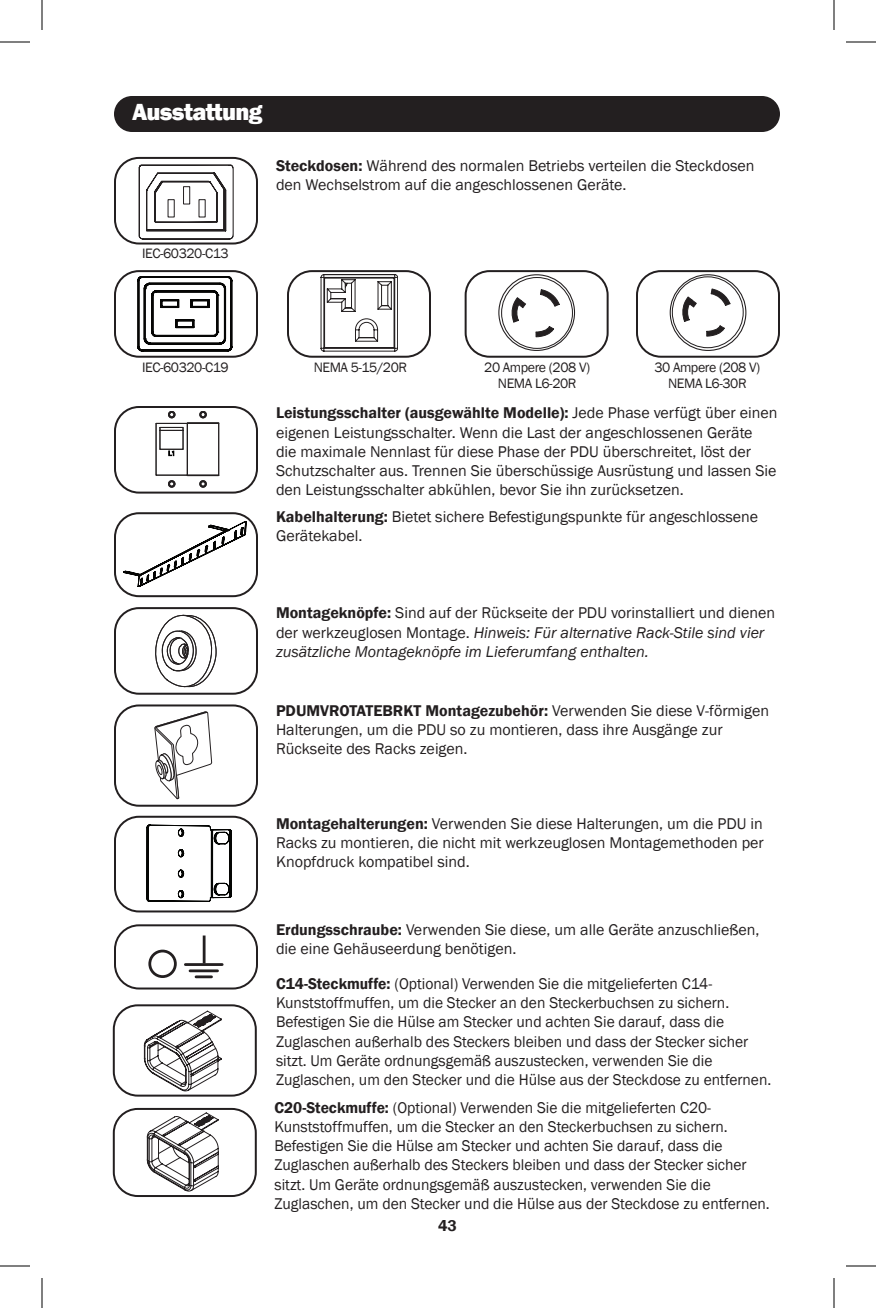
<style>
.page{position:relative;width:876px;height:1308px;background:#fff}
.page>*{position:absolute;margin:0;border:0;box-sizing:border-box;transform-origin:0 0}
.t1{font:800 24px "Franklin Gothic";letter-spacing:-.03em;color:#fff}
.t2{font:16px/19.2px "Franklin Gothic";color:#231f20}
.t3{font:italic 16px/19.2px "Franklin Gothic";color:#231f20}
.t4{font:600 16px "Franklin Gothic";color:#231f20}
.t5{font:14px/16.8px "Franklin Gothic";letter-spacing:-.03em;color:#231f20;text-align:center}
.s1{font-weight:600}
.s2{font-weight:600;font-style:normal}
.s3{font-style:normal}
</style>
<div class="page">
<svg style="left:139px;top:164px;width:95px;height:76px"></svg>
<div style="left:183px;top:186px;width:7px;height:18px;background:#fff;border:1px solid #231f20"></div>
<svg style="left:199px;top:199px;width:7px;height:18px"></svg>
<div style="left:168px;top:199px;width:7px;height:18px;background:#fff;border:1px solid #231f20"></div>
<div style="left:114px;top:157px;width:144px;height:88px;border:2px solid #231f20;border-radius:24px"></div>
<svg style="left:156px;top:411px;width:63px;height:76px"></svg>
<div style="left:114px;top:406px;width:144px;height:88px;border:2px solid #231f20;border-radius:24px"></div>
<svg style="left:155px;top:614px;width:62px;height:74px"></svg>
<div style="left:114px;top:607px;width:144px;height:88px;border:2px solid #231f20;border-radius:24px"></div>
<svg style="left:124px;top:521px;width:122px;height:66px"></svg>
<div style="left:114px;top:512px;width:144px;height:85px;border:2px solid #231f20;border-radius:24px"></div>
<svg style="left:147px;top:825px;width:85px;height:77px"></svg>
<div style="left:114px;top:816px;width:144px;height:96px;border:2px solid #231f20;border-radius:24px"></div>
<svg style="left:154px;top:711px;width:59px;height:89px"></svg>
<div style="left:114px;top:704px;width:144px;height:103px;border:2px solid #231f20;border-radius:24px"></div>
<div style="left:114px;top:924px;width:144px;height:66px;border:2px solid #231f20;border-radius:24px"></div>
<svg style="left:138px;top:276px;width:94px;height:75px"></svg>
<div style="left:114px;top:270px;width:144px;height:88px;border:2px solid #231f20;border-radius:24px"></div>
<svg style="left:321px;top:274px;width:77px;height:77px"></svg>
<div style="left:287px;top:270px;width:144px;height:88px;border:2px solid #231f20;border-radius:24px"></div>
<svg style="left:499px;top:275px;width:76px;height:75px"></svg>
<div style="left:498px;top:274px;width:77px;height:77px;border:1px solid #231f20;border-radius:50%"></div>
<div style="left:502px;top:278px;width:70px;height:70px;background:#fff;border-radius:50%"></div>
<div style="left:501px;top:277px;width:72px;height:72px;border:1px solid #231f20;border-radius:50%"></div>
<svg style="left:535px;top:326px;width:19px;height:12px"></svg>
<svg style="left:540px;top:289px;width:20px;height:18px"></svg>
<svg style="left:511px;top:297px;width:15px;height:26px"></svg>
<div style="left:465px;top:270px;width:144px;height:88px;border:2px solid #231f20;border-radius:24px"></div>
<svg style="left:670px;top:275px;width:76px;height:75px"></svg>
<div style="left:670px;top:274px;width:76px;height:77px;border:1px solid #231f20;border-radius:50%"></div>
<div style="left:672px;top:277px;width:71px;height:71px;background:#fff;border-radius:50%"></div>
<div style="left:672px;top:276px;width:72px;height:72px;border:1px solid #231f20;border-radius:50%"></div>
<svg style="left:706px;top:325px;width:19px;height:12px"></svg>
<svg style="left:710px;top:288px;width:21px;height:18px"></svg>
<svg style="left:682px;top:296px;width:15px;height:26px"></svg>
<div style="left:636px;top:270px;width:144px;height:88px;border:2px solid #231f20;border-radius:24px"></div>
<div style="left:114px;top:96px;width:666px;height:36px;background:#231f20;border-radius:18px"></div>
<div style="left:148px;top:950px;width:29px;height:28px;border:3px solid #231f20;border-radius:50%"></div>
<hr style="left:185px;top:963px;width:37px;height:3px;background:#231f20">
<hr style="left:190px;top:969px;width:28px;height:3px;background:#231f20">
<hr style="left:196px;top:975px;width:16px;height:3px;background:#231f20">
<hr style="left:203px;top:936px;width:3px;height:27px;background:#231f20">
<svg style="left:147px;top:1112px;width:72px;height:80px"></svg>
<div style="left:113px;top:1108px;width:144px;height:89px;border:2px solid #231f20;border-radius:24px"></div>
<svg style="left:144px;top:1010px;width:78px;height:82px"></svg>
<div style="left:113px;top:1004px;width:144px;height:93px;border:2px solid #231f20;border-radius:24px"></div>
<hr style="left:0;top:42px;width:30px;height:1px;background:#000">
<hr style="left:846px;top:42px;width:30px;height:1px;background:#000">
<hr style="left:0;top:1266px;width:30px;height:1px;background:#000">
<hr style="left:846px;top:1266px;width:30px;height:1px;background:#000">
<hr style="left:42px;top:0;width:1px;height:30px;background:#000">
<hr style="left:42px;top:1278px;width:1px;height:30px;background:#000">
<hr style="left:834px;top:0;width:1px;height:30px;background:#000">
<hr style="left:834px;top:1278px;width:1px;height:30px;background:#000">
<p class="t1" style="left:132px;top:97px;width:132px">Ausstattung</p>
<p class="t2" style="left:276px;top:156px;width:480px"><span class="s1">Steckdosen:</span> Während des normalen Betriebs verteilen die Steckdosen den Wechselstrom auf die angeschlossenen Geräte.</p>
<p class="t5" style="left:142px;top:245px;width:88px">IEC-60320-C13</p>
<p class="t5" style="left:142px;top:359px;width:88px">IEC-60320-C19</p>
<p class="t5" style="left:314px;top:359px;width:95px">NEMA 5-15/20R</p>
<p class="t5" style="left:484px;top:359px;width:107px">20 Ampere (208 V)<br>NEMA L6-20R</p>
<p class="t5" style="left:654px;top:359px;width:107px">30 Ampere (208 V)<br>NEMA L6-30R</p>
<p class="t2" style="left:276px;top:404px;width:503px"><span class="s1">Leistungsschalter (ausgewählte Modelle):</span> Jede Phase verfügt über einen eigenen Leistungsschalter. Wenn die Last der angeschlossenen Geräte<br>die maximale Nennlast für diese Phase der PDU überschreitet, löst der Schutzschalter aus. Trennen Sie überschüssige Ausrüstung und lassen Sie den Leistungsschalter abkühlen, bevor Sie ihn zurücksetzen.</p>
<p class="t2" style="left:276px;top:507px;width:484px"><span class="s1">Kabelhalterung:</span> Bietet sichere Befestigungspunkte für angeschlossene<br>Gerätekabel.</p>
<p class="t3" style="left:276px;top:604px;width:501px"><span class="s2">Montageknöpfe:</span> <span class="s3">Sind auf der Rückseite der PDU vorinstalliert und dienen der werkzeuglosen Montage.</span> Hinweis: Für alternative Rack-Stile sind vier zusätzliche Montageknöpfe im Lieferumfang enthalten.</p>
<p class="t2" style="left:276px;top:701px;width:495px"><span class="s1">PDUMVROTATEBRKT Montagezubehör:</span> Verwenden Sie diese V-förmigen<br>Halterungen, um die PDU so zu montieren, dass ihre Ausgänge zur<br>Rückseite des Racks zeigen.</p>
<p class="t2" style="left:276px;top:814px;width:489px;text-align:justify"><span class="s1">Montagehalterungen:</span> Verwenden Sie diese Halterungen, um die PDU in Racks zu montieren, die nicht mit werkzeuglosen Montagemethoden per Knopfdruck kompatibel sind.</p>
<p class="t2" style="left:276px;top:921px;width:485px"><span class="s1">Erdungsschraube:</span> Verwenden Sie diese, um alle Geräte anzuschließen, die eine Gehäuseerdung benötigen.</p>
<p class="t2" style="left:276px;top:974px;width:497px"><span class="s1">C14-Steckmuffe:</span> (Optional) Verwenden Sie die mitgelieferten C14- Kunststoffmuffen, um die Stecker an den Steckerbuchsen zu sichern.<br>Befestigen Sie die Hülse am Stecker und achten Sie darauf, dass die Zuglaschen außerhalb des Steckers bleiben und dass der Stecker sicher sitzt. Um Geräte ordnungsgemäß auszustecken, verwenden Sie die Zuglaschen, um den Stecker und die Hülse aus der Steckdose zu entfernen.</p>
<p class="t2" style="left:274px;top:1098px;width:497px"><span class="s1">C20-Steckmuffe:</span> (Optional) Verwenden Sie die mitgelieferten C20- Kunststoffmuffen, um die Stecker an den Steckerbuchsen zu sichern.<br>Befestigen Sie die Hülse am Stecker und achten Sie darauf, dass die Zuglaschen außerhalb des Steckers bleiben und dass der Stecker sicher sitzt. Um Geräte ordnungsgemäß auszustecken, verwenden Sie die Zuglaschen, um den Stecker und die Hülse aus der Steckdose zu entfernen.</p>
<p class="t4" style="left:438px;top:1216px;width:20px">43</p>
</div>
